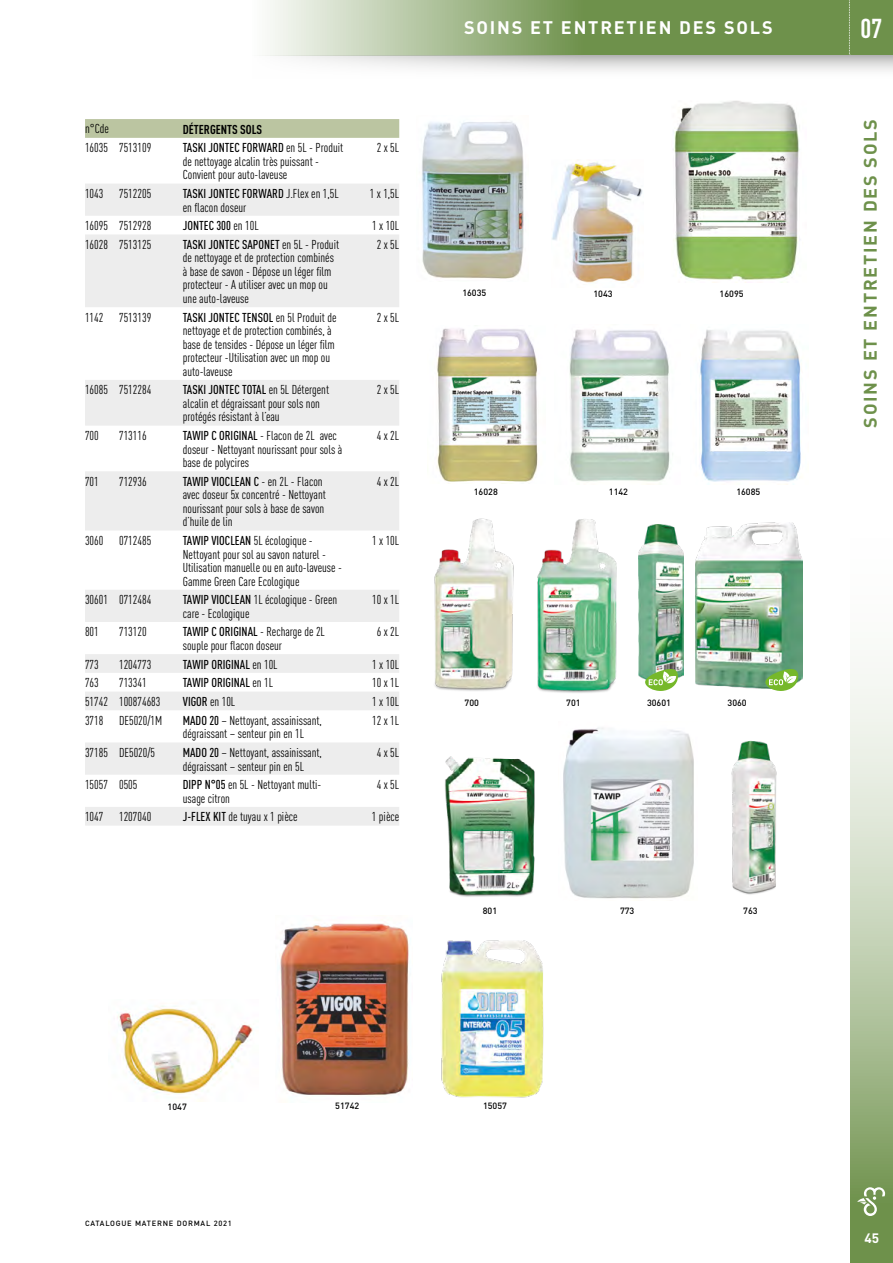
<style>
.page{position:relative;width:893px;height:1263px;background:#fff}
.page>*{position:absolute;margin:0;border:0;box-sizing:border-box;transform-origin:0 0}
.t1{font:700 27px "DIN Cond";color:#fff}
.t2{font:700 18px "DIN";letter-spacing:.1em;color:#6e914b}
.t3{font:700 18px "DIN";letter-spacing:.1em;color:#fff}
.t4{font:700 13.5px "DIN";color:#fff}
.t5{font:12.75px/13.5px "DIN Cond";color:#000}
.t6{font:500 12.75px "DIN Cond";color:#000}
.t7{font:700 12.75px "DIN Cond";color:#000}
.t8{font:500 9px "DIN";color:#000}
.t9{font:500 7.5px "DIN";letter-spacing:.1em;color:#000}
.s1{font-weight:500}
.s2{font-weight:400}
</style>
<div class="page">
<svg style="left:850px;top:668px;width:43px;height:595px"></svg>
<svg style="left:270px;top:0;width:623px;height:55px;fill:#70924d"></svg>
<svg style="left:849px;top:0;width:1px;height:55px"></svg>
<svg style="left:262px;top:55px;width:631px;height:16px"></svg>
<svg style="left:857px;top:1187px;width:28px;height:29px"></svg>
<div style="left:85px;top:119px;width:314px;height:19px;background:#bbc5a1"></div>
<svg style="left:85px;top:184px;width:314px;height:642px;fill:#ededed"></svg>
<img style="left:421px;top:121px;width:103px;height:158px">
<img style="left:563px;top:728px;width:131px;height:171px">
<img style="left:552px;top:159px;width:91px;height:124px">
<img style="left:278px;top:919px;width:131px;height:177px">
<img style="left:445px;top:756px;width:90px;height:141px">
<img style="left:731px;top:740px;width:46px;height:155px">
<img style="left:673px;top:100px;width:127px;height:183px">
<img style="left:114px;top:1005px;width:139px;height:97px">
<img style="left:434px;top:518px;width:80px;height:173px">
<img style="left:537px;top:519px;width:80px;height:174px">
<img style="left:695px;top:522px;width:107px;height:167px">
<img style="left:638px;top:525px;width:46px;height:154px">
<svg style="left:645px;top:667px;width:33px;height:24px"></svg>
<svg style="left:765px;top:667px;width:33px;height:24px"></svg>
<img style="left:436px;top:328px;width:102px;height:154px">
<img style="left:569px;top:329px;width:101px;height:153px">
<img style="left:699px;top:329px;width:103px;height:153px">
<img style="left:441px;top:940px;width:103px;height:158px">
<h2 class="t3" style="left:464px;top:16px;width:310px">SOINS ET ENTRETIEN DES SOLS</h2>
<h1 class="t1" style="left:861px;top:11px;width:23px">07</h1>
<p class="t5" style="left:85px;top:122px;width:25px">n°Cde</p>
<p class="t7" style="left:183px;top:121px;width:81px">DÉTERGENTS SOLS</p>
<p class="t5" style="left:85px;top:141px;width:68px">16035 7513109</p>
<p class="t5" style="left:183px;top:141px;width:162px"><span class="s1">TASKI JONTEC FORWARD</span> en 5L - Produit de nettoyage alcalin très puissant -<br>Convient pour auto-laveuse</p>
<p class="t5" style="left:377px;top:141px;width:24px">2 x 5L</p>
<p class="t5" style="left:85px;top:187px;width:68px">1043 7512205</p>
<p class="t5" style="left:183px;top:187px;width:157px"><span class="s1">TASKI JONTEC FORWARD</span> J.Flex en 1,5L en flacon doseur</p>
<p class="t5" style="left:370px;top:187px;width:31px">1 x 1,5L</p>
<p class="t5" style="left:85px;top:219px;width:68px">16095 7512928</p>
<p class="t6" style="left:183px;top:218px;width:77px">JONTEC 300 <span class="s2">en 10L</span></p>
<p class="t5" style="left:372px;top:219px;width:29px">1 x 10L</p>
<p class="t5" style="left:85px;top:237px;width:68px">16028 7513125</p>
<p class="t5" style="left:183px;top:238px;width:158px"><span class="s1">TASKI JONTEC SAPONET</span> en 5L - Produit de nettoyage et de protection combinés à base de savon - Dépose un léger film protecteur - A utiliser avec un mop ou une auto-laveuse</p>
<p class="t5" style="left:377px;top:237px;width:24px">2 x 5L</p>
<p class="t5" style="left:85px;top:310px;width:68px">1142 7513139</p>
<p class="t5" style="left:183px;top:310px;width:155px"><span class="s1">TASKI JONTEC TENSOL</span> en 5l Produit de nettoyage et de protection combinés, à base de tensides - Dépose un léger film protecteur -Utilisation avec un mop ou auto-laveuse</p>
<p class="t5" style="left:377px;top:310px;width:24px">2 x 5L</p>
<p class="t5" style="left:85px;top:383px;width:68px">16085 7512284</p>
<p class="t5" style="left:183px;top:383px;width:148px"><span class="s1">TASKI JONTEC TOTAL</span> en 5L Détergent alcalin et dégraissant pour sols non protégés résistant à l’eau</p>
<p class="t5" style="left:377px;top:383px;width:24px">2 x 5L</p>
<p class="t5" style="left:85px;top:429px;width:15px">700</p>
<p class="t5" style="left:119px;top:429px;width:29px">713116</p>
<p class="t5" style="left:183px;top:429px;width:161px"><span class="s1">TAWIP C ORIGINAL</span> - Flacon de 2L avec doseur - Nettoyant nourissant pour sols à base de polycires</p>
<p class="t5" style="left:377px;top:429px;width:24px">4 x 2L</p>
<p class="t5" style="left:85px;top:474px;width:15px">701</p>
<p class="t5" style="left:119px;top:474px;width:29px">712936</p>
<p class="t5" style="left:183px;top:474px;width:145px"><span class="s1">TAWIP VIOCLEAN C</span> - en 2L - Flacon avec doseur 5x concentré - Nettoyant nourissant pour sols à base de savon d’huile de lin</p>
<p class="t5" style="left:377px;top:474px;width:24px">4 x 2L</p>
<p class="t5" style="left:85px;top:533px;width:68px">3060 0712485</p>
<p class="t5" style="left:183px;top:534px;width:161px"><span class="s1">TAWIP VIOCLEAN</span> 5L écologique - Nettoyant pour sol au savon naturel - Utilisation manuelle ou en auto-laveuse - Gamme Green Care Ecologique</p>
<p class="t5" style="left:372px;top:533px;width:29px">1 x 10L</p>
<p class="t5" style="left:85px;top:593px;width:68px">30601 0712484</p>
<p class="t5" style="left:183px;top:593px;width:156px"><span class="s1">TAWIP VIOCLEAN</span> 1L écologique - Green care - Ecologique</p>
<p class="t5" style="left:372px;top:593px;width:29px">10 x 1L</p>
<p class="t5" style="left:85px;top:625px;width:15px">801</p>
<p class="t5" style="left:119px;top:625px;width:29px">713120</p>
<p class="t5" style="left:183px;top:625px;width:144px"><span class="s1">TAWIP C ORIGINAL</span> - Recharge de 2L souple pour flacon doseur</p>
<p class="t5" style="left:377px;top:625px;width:24px">6 x 2L</p>
<p class="t5" style="left:85px;top:657px;width:15px">773</p>
<p class="t5" style="left:119px;top:657px;width:34px">1204773</p>
<p class="t6" style="left:183px;top:656px;width:96px">TAWIP ORIGINAL <span class="s2">en 10L</span></p>
<p class="t5" style="left:372px;top:657px;width:29px">1 x 10L</p>
<p class="t5" style="left:85px;top:676px;width:15px">763</p>
<p class="t5" style="left:119px;top:676px;width:29px">713341</p>
<p class="t6" style="left:183px;top:675px;width:92px">TAWIP ORIGINAL <span class="s2">en 1L</span></p>
<p class="t5" style="left:372px;top:676px;width:29px">10 x 1L</p>
<p class="t5" style="left:85px;top:695px;width:77px">51742 100874683</p>
<p class="t6" style="left:183px;top:694px;width:54px">VIGOR <span class="s2">en 10L</span></p>
<p class="t5" style="left:372px;top:695px;width:29px">1 x 10L</p>
<p class="t5" style="left:85px;top:713px;width:79px">3718 DE5020/1M</p>
<p class="t5" style="left:183px;top:713px;width:141px"><span class="s1">MADO 20</span> – Nettoyant, assainissant, dégraissant – senteur pin en 1L</p>
<p class="t5" style="left:372px;top:713px;width:29px">12 x 1L</p>
<p class="t5" style="left:85px;top:745px;width:72px">37185 DE5020/5</p>
<p class="t5" style="left:183px;top:746px;width:141px"><span class="s1">MADO 20</span> – Nettoyant, assainissant, dégraissant – senteur pin en 5L</p>
<p class="t5" style="left:377px;top:745px;width:24px">4 x 5L</p>
<p class="t5" style="left:85px;top:778px;width:54px">15057 0505</p>
<p class="t5" style="left:183px;top:778px;width:140px"><span class="s1">DIPP N°05</span> en 5L - Nettoyant multi&shy;usage citron</p>
<p class="t5" style="left:377px;top:778px;width:24px">4 x 5L</p>
<p class="t5" style="left:85px;top:810px;width:68px">1047 1207040</p>
<p class="t5" style="left:183px;top:810px;width:116px"><span class="s1">J-FLEX KIT</span> de tuyau x 1 pièce</p>
<p class="t5" style="left:372px;top:810px;width:29px">1 pièce</p>
<p class="t8" style="left:462px;top:286px;width:25px">16035</p>
<p class="t8" style="left:593px;top:288px;width:21px">1043</p>
<p class="t8" style="left:720px;top:287px;width:25px">16095</p>
<p class="t8" style="left:474px;top:485px;width:25px">16028</p>
<p class="t8" style="left:609px;top:485px;width:21px">1142</p>
<p class="t8" style="left:736px;top:485px;width:25px">16085</p>
<p class="t8" style="left:465px;top:696px;width:16px">700</p>
<p class="t8" style="left:566px;top:696px;width:16px">701</p>
<p class="t8" style="left:647px;top:696px;width:25px">30601</p>
<p class="t8" style="left:727px;top:696px;width:21px">3060</p>
<h2 class="t2" style="left:858px;top:428px;width:310px;rotate:-90deg">SOINS ET ENTRETIEN DES SOLS</h2>
<p class="t8" style="left:483px;top:904px;width:16px">801</p>
<p class="t8" style="left:743px;top:904px;width:16px">763</p>
<p class="t8" style="left:620px;top:904px;width:16px">773</p>
<p class="t8" style="left:168px;top:1101px;width:21px">1047</p>
<p class="t8" style="left:335px;top:1100px;width:25px">51742</p>
<p class="t8" style="left:483px;top:1100px;width:25px">15057</p>
<p class="t9" style="left:85px;top:1218px;width:148px">CATALOGUE MATERNE DORMAL 2021</p>
<p class="t4" style="left:864px;top:1229px;width:16px">45</p>
</div>
